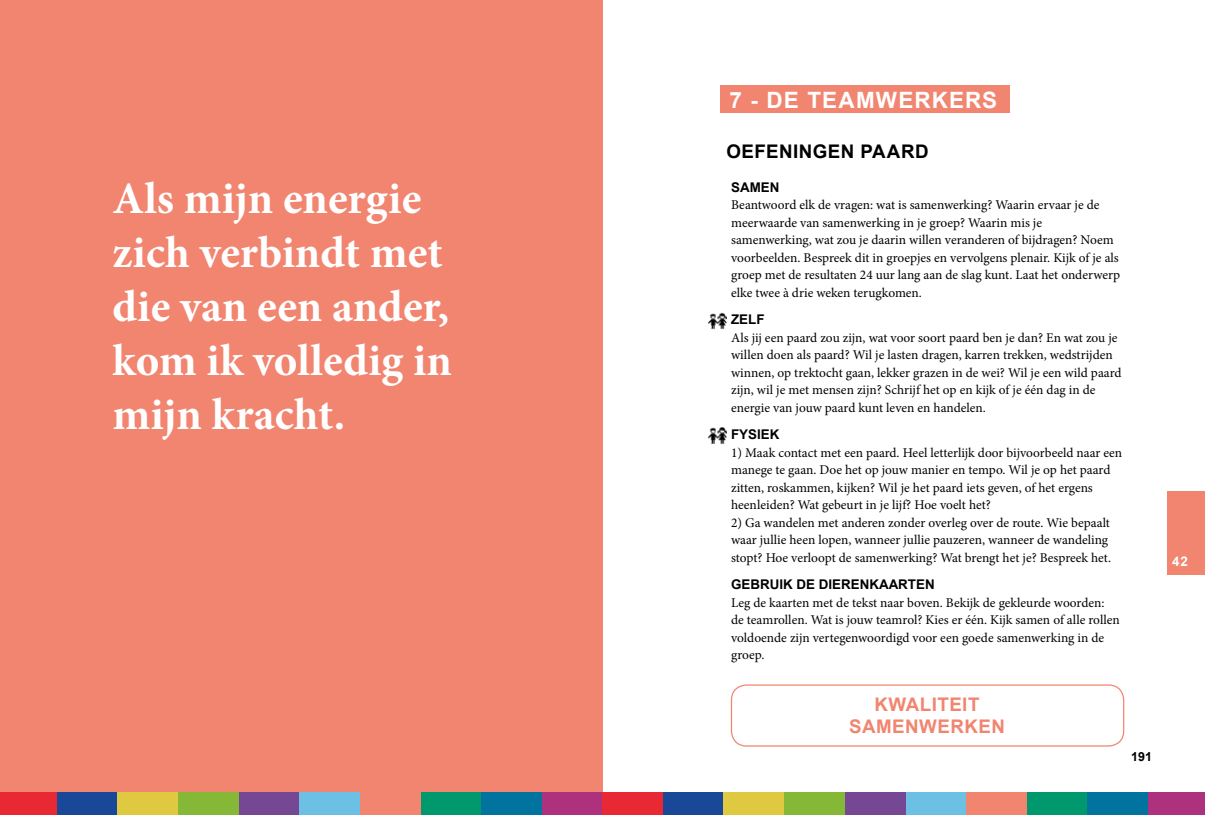
<style>
.page{position:relative;width:1205px;height:815px;background:#fff}
.page>*{position:absolute;margin:0;border:0;box-sizing:border-box;transform-origin:0 0}
.t1{font:700 45px/54px "Minion Pro";color:#fff}
.t2{font:700 22.5px "Arial";letter-spacing:.05em;color:#fff}
.t3{font:700 18.75px "Arial";color:#f18570}
.t4{font:700 18.75px "Arial";color:#000}
.t5{font:13.38px/17.5px "Minion Pro";color:#000}
.t6{font:700 13.38px "Arial";color:#000}
.t7{font:700 13.38px "Arial";color:#fff}
.t8{font:700 12.5px "Arial";color:#000}
</style>
<div class="page">
<div style="left:57px;top:792px;width:60px;height:23px;background:#184897"></div>
<div style="left:542px;top:792px;width:60px;height:23px;background:#ad317c"></div>
<div style="left:481px;top:792px;width:61px;height:23px;background:#00739f"></div>
<div style="left:420px;top:792px;width:61px;height:23px;background:#00996d"></div>
<div style="left:360px;top:792px;width:60px;height:23px;background:#f18570"></div>
<div style="left:299px;top:792px;width:61px;height:23px;background:#6cc0e3"></div>
<div style="left:239px;top:792px;width:60px;height:23px;background:#764893"></div>
<div style="left:178px;top:792px;width:61px;height:23px;background:#86b838"></div>
<div style="left:117px;top:792px;width:61px;height:23px;background:#dec940"></div>
<div style="left:0;top:792px;width:57px;height:23px;background:#e82832"></div>
<div style="left:1167px;top:491px;width:38px;height:83px;background:#f18570"></div>
<div style="left:663px;top:792px;width:60px;height:23px;background:#184897"></div>
<div style="left:1148px;top:792px;width:57px;height:23px;background:#ad317c"></div>
<div style="left:1087px;top:792px;width:61px;height:23px;background:#00739f"></div>
<div style="left:1026px;top:792px;width:61px;height:23px;background:#00996d"></div>
<div style="left:966px;top:792px;width:60px;height:23px;background:#f18570"></div>
<div style="left:905px;top:792px;width:61px;height:23px;background:#6cc0e3"></div>
<div style="left:845px;top:792px;width:60px;height:23px;background:#764893"></div>
<div style="left:784px;top:792px;width:61px;height:23px;background:#86b838"></div>
<div style="left:723px;top:792px;width:61px;height:23px;background:#dec940"></div>
<div style="left:602px;top:792px;width:61px;height:23px;background:#e82832"></div>
<img style="left:709px;top:312px;width:17px;height:18px">
<img style="left:709px;top:427px;width:17px;height:17px">
<div style="left:0;top:0;width:602px;height:792px;background:#f18570"></div>
<div style="left:720px;top:86px;width:290px;height:27px;background:#f18570"></div>
<div style="left:731px;top:684px;width:393px;height:63px;border:1px solid #f18570;border-radius:15px"></div>
<h1 class="t1" style="left:113px;top:171px;width:341px">Als mijn energie zich verbindt met die van een ander, kom ik volledig in mijn kracht.</h1>
<h2 class="t2" style="left:729px;top:85px;width:269px">7 - DE TEAMWERKERS</h2>
<h3 class="t4" style="left:726px;top:139px;width:53px">OEFENINGEN</h3>
<h3 class="t4" style="left:860px;top:139px;width:15px">PAAR</h3>
<h3 class="t4" style="left:915px;top:139px;width:15px">D</h3>
<p class="t6" style="left:731px;top:178px;width:50px">SAMEN</p>
<p class="t5" style="left:731px;top:196px;width:391px">Beantwoord elk de vragen: wat is samenwerking? Waarin ervaar je de meerwaarde van samenwerking in je groep? Waarin mis je samenwerking, wat zou je daarin willen veranderen of bijdragen? Noem voorbeelden. Bespreek dit in groepjes en vervolgens plenair. Kijk of je als groep met de resultaten 24 uur lang aan de slag kunt. Laat het onderwerp elke twee à drie weken terugkomen.</p>
<p class="t6" style="left:731px;top:311px;width:31px">ZELF</p>
<p class="t5" style="left:731px;top:329px;width:392px">Als jij een paard zou zijn, wat voor soort paard ben je dan? En wat zou je willen doen als paard? Wil je lasten dragen, karren trekken, wedstrijden winnen, op trektocht gaan, lekker grazen in de wei? Wil je een wild paard zijn, wil je met mensen zijn? Schrijf het op en kijk of je één dag in de energie van jouw paard kunt leven en handelen.</p>
<p class="t6" style="left:731px;top:426px;width:50px">FYSIEK</p>
<p class="t5" style="left:731px;top:444px;width:393px">1) Maak contact met een paard. Heel letterlijk door bijvoorbeeld naar een manege te gaan. Doe het op jouw manier en tempo. Wil je op het paard zitten, roskammen, kijken? Wil je het paard iets geven, of het ergens heenleiden? Wat gebeurt in je lijf? Hoe voelt het?</p>
<p class="t5" style="left:731px;top:514px;width:381px">2) Ga wandelen met anderen zonder overleg over de route. Wie bepaalt waar jullie heen lopen, wanneer jullie pauzeren, wanneer de wandeling stopt? Hoe verloopt de samenwerking? Wat brengt het je? Bespreek het.</p>
<p class="t6" style="left:731px;top:576px;width:205px">GEBRUIK DE DIERENKAARTEN</p>
<p class="t5" style="left:731px;top:594px;width:390px">Leg de kaarten met de tekst naar boven. Bekijk de gekleurde woorden: de teamrollen. Wat is jouw teamrol? Kies er één. Kijk samen of alle rollen voldoende zijn vertegenwoordigd voor een goede samenwerking in de groep.</p>
<h3 class="t3" style="left:874px;top:692px;width:43px">KWALITEIT</h3>
<h3 class="t3" style="left:849px;top:714px;width:15px">SAMEN</h3>
<h3 class="t3" style="left:919px;top:714px;width:33px">WERKEN</h3>
<p class="t8" style="left:1131px;top:749px;width:22px">191</p>
<p class="t7" style="left:1172px;top:552px;width:16px">42</p>
</div>
